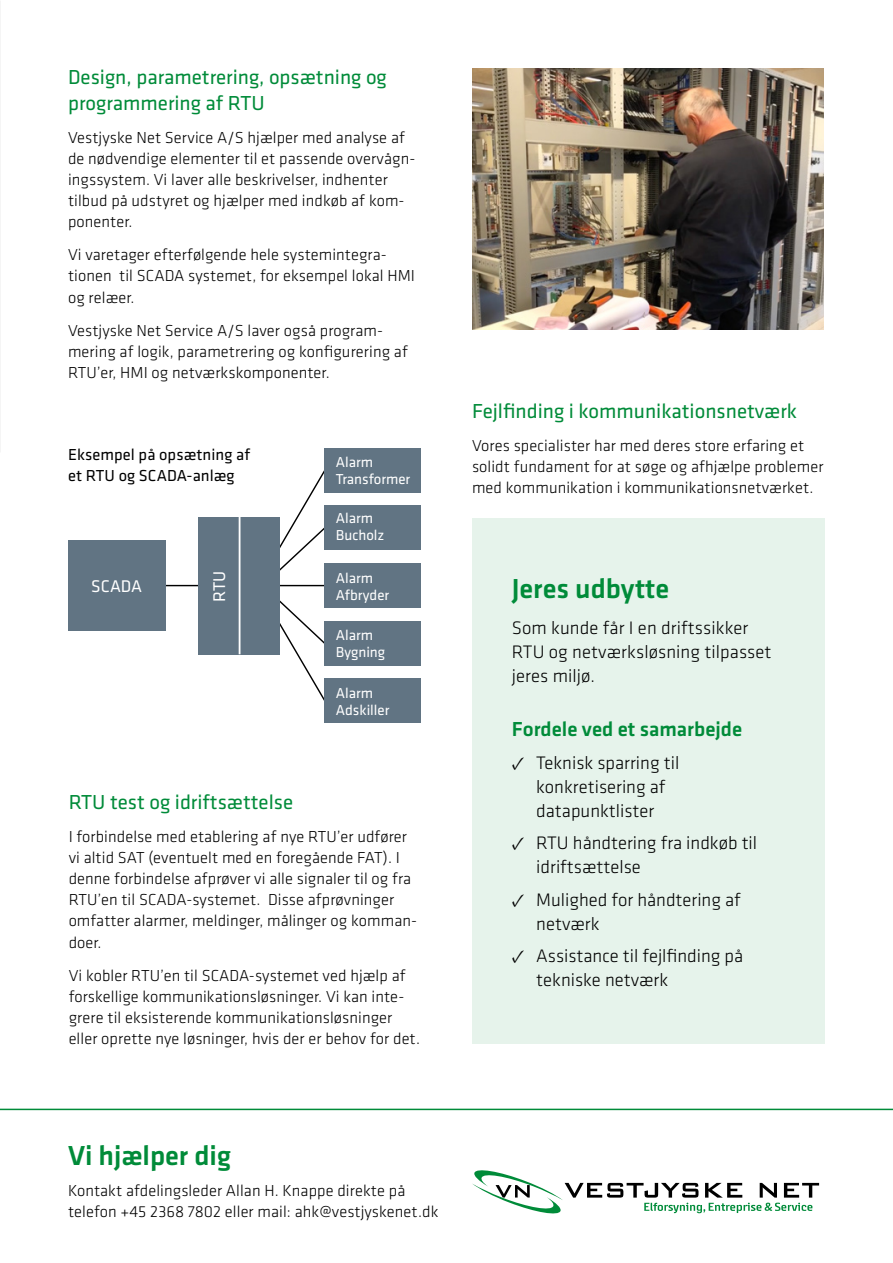
<style>
.page{position:relative;width:893px;height:1263px;background:#fff}
.page>*{position:absolute;margin:0;border:0;box-sizing:border-box;transform-origin:0 0}
.t1{font:500 28.5px "Klavika";color:#008b39}
.t2{font:21px/25.5px "Klavika";color:#008b39}
.t3{font:500 21px "Klavika";color:#008b39}
.t4{font:300 18.75px/24px "Klavika";color:#000}
.t5{font:17.55px "Klavika";color:#fff}
.t6{font:300 16.5px/21.1px "Klavika";letter-spacing:.005em;color:#000}
.t7{font:16.5px/21.1px "Klavika";letter-spacing:.005em;color:#000}
.t8{font:14.85px/16.8px "Klavika";color:#fff}
.s1{font-family:"Minion Pro";font-weight:400}
</style>
<div class="page">
<div style="left:472px;top:519px;width:353px;height:525px;background:#e6f3eb"></div>
<hr style="left:0;top:1109px;width:893px;height:1px;background:#008b39">
<svg style="left:472px;top:1170px;width:347px;height:43px"></svg>
<img style="left:472px;top:68px;width:352px;height:262px">
<hr style="left:164px;top:585px;width:44px;height:1px;background:#000">
<hr style="left:279px;top:585px;width:46px;height:1px;background:#000">
<svg style="left:277px;top:598px;width:48px;height:105px"></svg>
<svg style="left:280px;top:468px;width:45px;height:105px"></svg>
<div style="left:68px;top:540px;width:97px;height:91px;background:#617483"></div>
<div style="left:325px;top:448px;width:96px;height:45px;background:#617483"></div>
<div style="left:325px;top:505px;width:96px;height:45px;background:#617483"></div>
<div style="left:325px;top:563px;width:96px;height:45px;background:#617483"></div>
<div style="left:325px;top:621px;width:96px;height:45px;background:#617483"></div>
<div style="left:325px;top:678px;width:96px;height:45px;background:#617483"></div>
<div style="left:199px;top:517px;width:81px;height:137px;background:#617483"></div>
<hr style="left:239px;top:517px;width:1px;height:137px;background:#fff">
<p class="t2" style="left:68px;top:64px;width:320px">Design, parametrering, opsætning og programmering af RTU</p>
<p class="t6" style="left:68px;top:127px;width:349px">Vestjyske Net Service A/S hjælper med analyse af de nødvendige elementer til et passende overvågn&shy;ingssystem. Vi laver alle beskrivelser, indhenter tilbud på udstyret og hjælper med indkøb af kom&shy;ponenter.</p>
<p class="t6" style="left:68px;top:244px;width:348px">Vi varetager efterfølgende hele systemintegra&shy;tionen til SCADA systemet, for eksempel lokal HMI og relæer.</p>
<p class="t6" style="left:68px;top:319px;width:341px">Vestjyske Net Service A/S laver også program&shy;mering af logik, parametrering og konfigurering af<br>RTU’er, HMI og netværkskomponenter.</p>
<p class="t7" style="left:68px;top:444px;width:184px">Eksempel på opsætning af et RTU og SCADA-anlæg</p>
<p class="t5" style="left:91px;top:575px;width:52px">SCADA</p>
<p class="t5" style="left:208px;top:602px;width:32px;rotate:-90deg">RTU</p>
<p class="t8" style="left:336px;top:454px;width:76px">Alarm<br>Transformer</p>
<p class="t8" style="left:336px;top:509px;width:50px">Alarm<br>Bucholz</p>
<p class="t8" style="left:336px;top:569px;width:55px">Alarm<br>Afbryder</p>
<p class="t8" style="left:336px;top:627px;width:51px">Alarm<br>Bygning</p>
<p class="t8" style="left:336px;top:684px;width:55px">Alarm<br>Adskiller</p>
<p class="t2" style="left:69px;top:788px;width:226px">RTU test og idriftsættelse</p>
<p class="t6" style="left:69px;top:826px;width:350px">I forbindelse med etablering af nye RTU’er udfører vi altid SAT (eventuelt med en foregående FAT). I denne forbindelse afprøver vi alle signaler til og fra RTU’en til SCADA-systemet. Disse afprøvninger omfatter alarmer, meldinger, målinger og komman&shy;doer.</p>
<p class="t6" style="left:69px;top:964px;width:353px">Vi kobler RTU’en til SCADA-systemet ved hjælp af forskellige kommunikationsløsninger. Vi kan inte&shy;grere til eksisterende kommunikationsløsninger eller oprette nye løsninger, hvis der er behov for det.</p>
<p class="t2" style="left:472px;top:398px;width:326px">Fejlfinding i kommunikationsnetværk</p>
<p class="t6" style="left:472px;top:435px;width:353px">Vores specialister har med deres store erfaring et solidt fundament for at søge og afhjælpe problemer med kommunikation i kommunikationsnetværket.</p>
<h1 class="t1" style="left:512px;top:569px;width:159px">Jeres udbytte</h1>
<p class="t4" style="left:512px;top:615px;width:261px">Som kunde får I en driftssikker<br>RTU og netværksløsning tilpasset jeres miljø.</p>
<p class="t3" style="left:512px;top:715px;width:232px">Fordele ved et samarbejde</p>
<p class="t4" style="left:512px;top:750px;width:169px;text-align:center"><span class="s1">✓</span> Teknisk sparring til konkretisering af datapunktlister</p>
<p class="t4" style="left:536px;top:831px;width:222px;text-indent:-24px"><span class="s1">✓</span> RTU håndtering fra indkøb til idriftsættelse</p>
<p class="t4" style="left:536px;top:887px;width:206px;text-indent:-24px"><span class="s1">✓</span> Mulighed for håndtering af netværk</p>
<p class="t4" style="left:536px;top:944px;width:208px;text-indent:-24px"><span class="s1">✓</span> Assistance til fejlfinding på tekniske netværk</p>
<h1 class="t1" style="left:68px;top:1136px;width:164px">Vi hjælper dig</h1>
<p class="t6" style="left:68px;top:1179px;width:372px;line-height:21.8px">Kontakt afdelingsleder Allan H. Knappe direkte på telefon +45 2368 7802 eller mail: ahk@vestjyskenet.dk</p>
</div>
